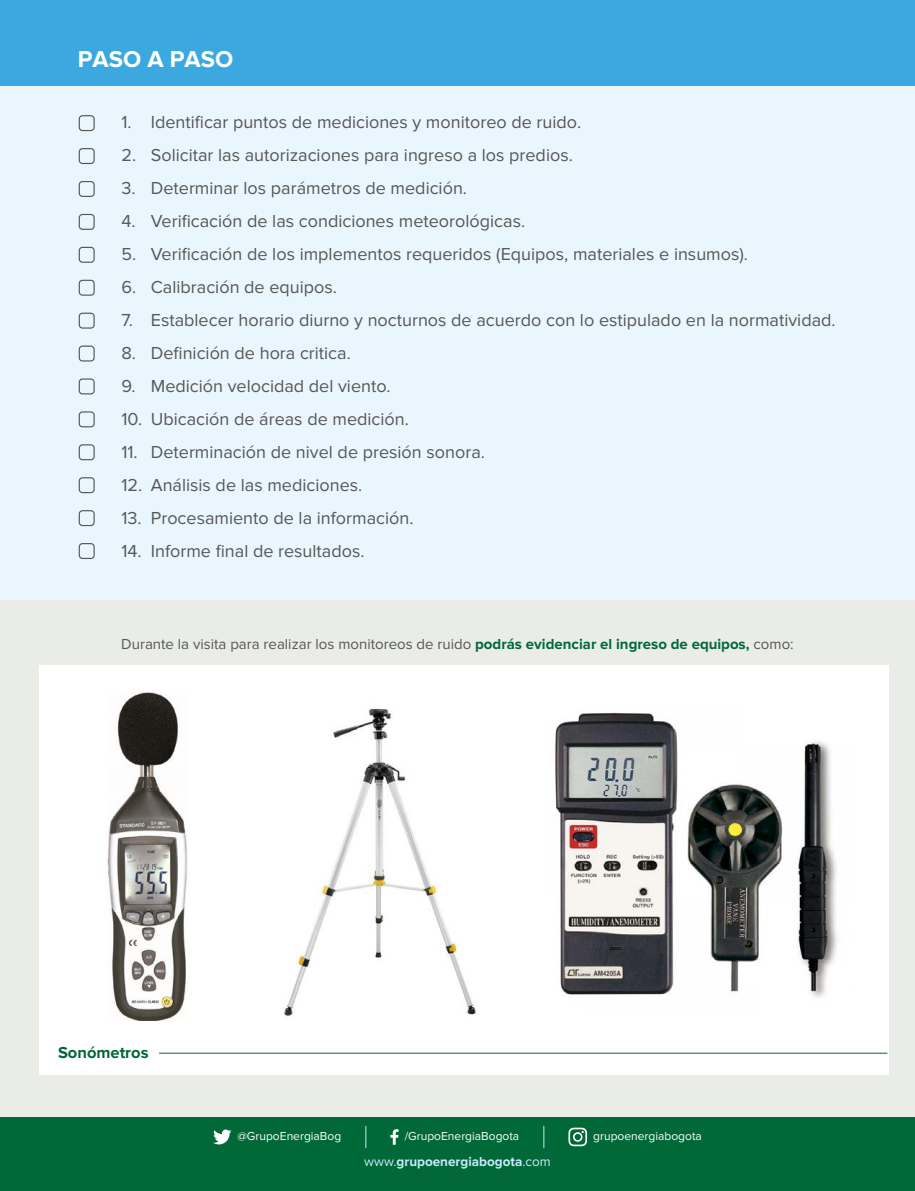
<style>
.page{position:relative;width:915px;height:1191px;background:#fff}
.page>*{position:absolute;margin:0;border:0;box-sizing:border-box;transform-origin:0 0}
.t1{font:700 23.7px "Proxima Nova";color:#fff}
.t2{font:18px "Proxima Nova";color:#575756}
.t3{font:700 16.5px "Proxima Nova";color:#016838}
.t4{font:15px "Proxima Nova";color:#575756}
.t5{font:700 13.5px "Proxima Nova";color:#c9e9fb}
.t6{font:12px "Proxima Nova";color:#fff}
.s1{font-weight:700;color:#016838}
.s2{font-weight:400}
</style>
<div class="page">
<div style="left:0;top:585px;width:914px;height:543px;background:#e9ece7"></div>
<div style="left:0;top:1117px;width:914px;height:74px;background:#016838"></div>
<svg style="left:213px;top:1129px;width:18px;height:15px"></svg>
<svg style="left:390px;top:1129px;width:8px;height:15px"></svg>
<svg style="left:568px;top:1127px;width:19px;height:19px"></svg>
<svg style="left:365px;top:1126px;width:1px;height:21px"></svg>
<svg style="left:543px;top:1126px;width:1px;height:21px"></svg>
<div style="left:39px;top:665px;width:849px;height:409px;background:#fff"></div>
<img style="left:107px;top:692px;width:80px;height:328px">
<img style="left:283px;top:708px;width:193px;height:309px">
<img style="left:555px;top:712px;width:283px;height:286px">
<div style="left:0;top:39px;width:914px;height:561px;background:#eaf6fe"></div>
<div style="left:0;top:0;width:914px;height:86px;background:#3ba9e0"></div>
<div style="left:79px;top:115px;width:16px;height:16px;border:1px solid #575756;border-radius:3px"></div>
<div style="left:79px;top:148px;width:16px;height:16px;border:1px solid #575756;border-radius:3px"></div>
<div style="left:79px;top:181px;width:16px;height:16px;border:1px solid #575756;border-radius:3px"></div>
<div style="left:79px;top:214px;width:16px;height:16px;border:1px solid #575756;border-radius:3px"></div>
<div style="left:79px;top:247px;width:16px;height:16px;border:1px solid #575756;border-radius:3px"></div>
<div style="left:79px;top:280px;width:16px;height:16px;border:1px solid #575756;border-radius:3px"></div>
<div style="left:79px;top:313px;width:16px;height:16px;border:1px solid #575756;border-radius:3px"></div>
<div style="left:79px;top:345px;width:16px;height:16px;border:1px solid #575756;border-radius:3px"></div>
<div style="left:79px;top:378px;width:16px;height:16px;border:1px solid #575756;border-radius:3px"></div>
<div style="left:79px;top:411px;width:16px;height:16px;border:1px solid #575756;border-radius:3px"></div>
<div style="left:79px;top:444px;width:16px;height:16px;border:1px solid #575756;border-radius:3px"></div>
<div style="left:79px;top:477px;width:16px;height:16px;border:1px solid #575756;border-radius:3px"></div>
<div style="left:79px;top:510px;width:16px;height:16px;border:1px solid #575756;border-radius:3px"></div>
<div style="left:79px;top:543px;width:16px;height:16px;border:1px solid #575756;border-radius:3px"></div>
<hr style="left:159px;top:1052px;width:728px;height:1px;background:#016838">
<h1 class="t1" style="left:78px;top:45px;width:157px">PASO A PASO</h1>
<p class="t2" style="left:121px;top:111px;width:461px">1. Identificar puntos de mediciones y monitoreo de ruido.</p>
<p class="t2" style="left:121px;top:144px;width:453px">2. Solicitar las autorizaciones para ingreso a los predios.</p>
<p class="t2" style="left:121px;top:177px;width:347px">3. Determinar los parámetros de medición.</p>
<p class="t2" style="left:121px;top:210px;width:405px">4. Verificación de las condiciones meteorológicas.</p>
<p class="t2" style="left:121px;top:243px;width:628px">5. Verificación de los implementos requeridos (Equipos, materiales e insumos).</p>
<p class="t2" style="left:121px;top:276px;width:217px">6. Calibración de equipos.</p>
<p class="t2" style="left:121px;top:309px;width:715px">7. Establecer horario diurno y nocturnos de acuerdo con lo estipulado en la normatividad.</p>
<p class="t2" style="left:121px;top:342px;width:231px">8. Definición de hora critica.</p>
<p class="t2" style="left:121px;top:375px;width:271px">9. Medición velocidad del viento.</p>
<p class="t2" style="left:121px;top:408px;width:289px">10. Ubicación de áreas de medición.</p>
<p class="t2" style="left:121px;top:441px;width:365px">11. Determinación de nivel de presión sonora.</p>
<p class="t2" style="left:121px;top:474px;width:242px">12. Análisis de las mediciones.</p>
<p class="t2" style="left:121px;top:507px;width:293px">13. Procesamiento de la información.</p>
<p class="t2" style="left:121px;top:540px;width:244px">14. Informe final de resultados.</p>
<p class="t4" style="left:121px;top:636px;width:673px">Durante la visita para realizar los monitoreos de ruido <span class="s1">podrás evidenciar el ingreso de equipos,</span> como:</p>
<p class="t3" style="left:58px;top:1042px;width:92px">Sonómetros</p>
<p class="t6" style="left:237px;top:1129px;width:105px">@GrupoEnergiaBog</p>
<p class="t6" style="left:404px;top:1129px;width:116px">/GrupoEnergiaBogota</p>
<p class="t6" style="left:593px;top:1129px;width:110px">grupoenergiabogota</p>
<p class="t5" style="left:364px;top:1154px;width:188px"><span class="s2">www.</span>grupoenergiabogota<span class="s2">.com</span></p>
</div>
